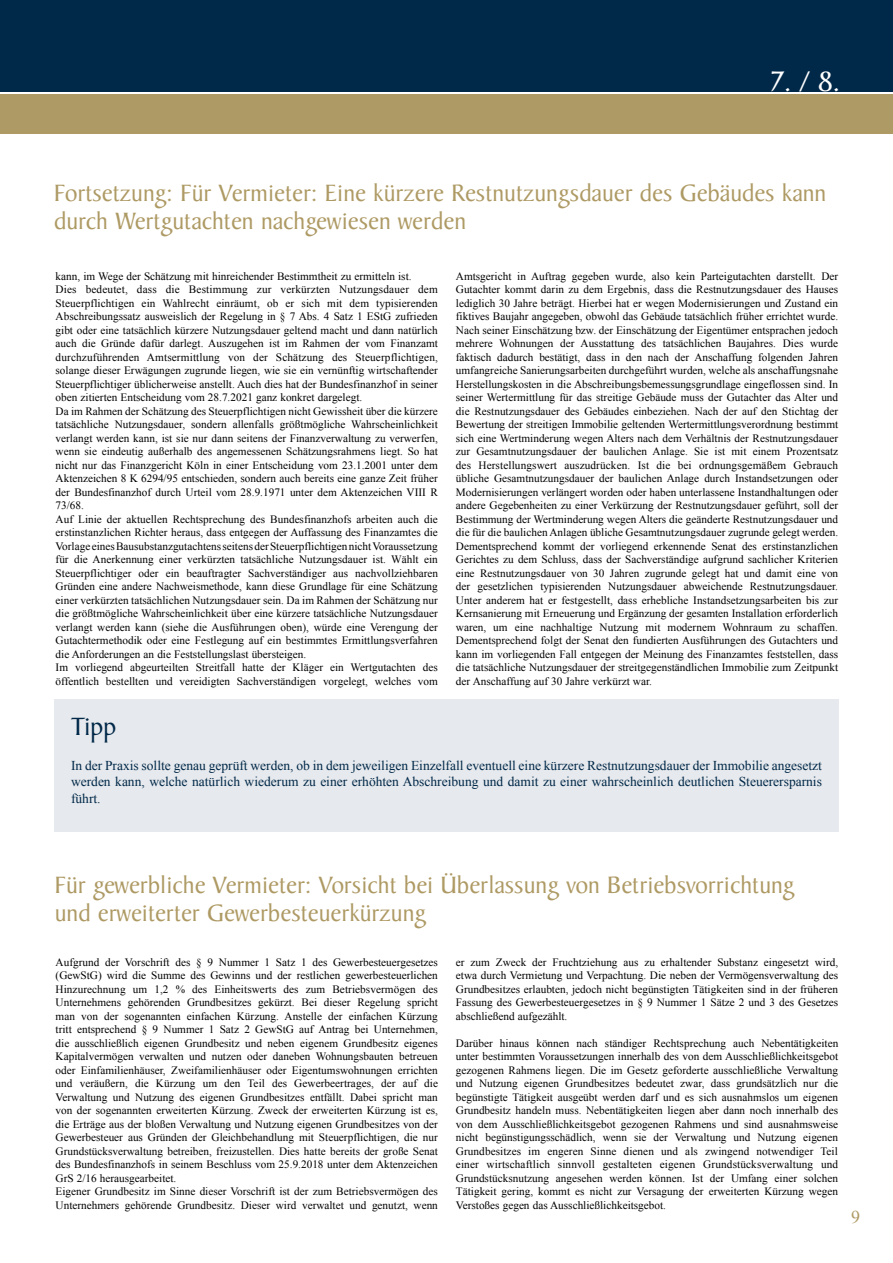
<style>
.page{position:relative;width:893px;height:1263px;background:#fff}
.page>*{position:absolute;margin:0;border:0;box-sizing:border-box;transform-origin:0 0}
.t1{font:30px "Baker Signet Std";color:#fff}
.t2{font:27px "Baker Signet Std";color:#002848}
.t3{font:25.5px/28.5px "Baker Signet Std";color:#ae9a64}
.t4{font:18px "Times New Roman";color:#ae9a64}
.t5{font:13.5px/16.5px "Times New Roman";color:#002848;text-align:justify}
.t6{font:11.25px/13.5px "Times New Roman";color:#000;text-align:justify}
</style>
<div class="page">
<div style="left:0;top:0;width:893px;height:91px;background:#002848"></div>
<div style="left:0;top:94px;width:893px;height:40px;background:#ae9a64"></div>
<div style="left:54px;top:699px;width:785px;height:133px;background:#e6e9ed"></div>
<h1 class="t1" style="left:770px;top:66px;width:72px">7. / 8.</h1>
<h3 class="t3" style="left:54px;top:179px;width:774px">Fortsetzung: Für Vermieter: Eine kürzere Restnutzungsdauer des Gebäudes kann durch Wertgutachten nachgewiesen werden</h3>
<p class="t6" style="left:56px;top:269px;width:384px;text-align:left">kann, im Wege der Schätzung mit hinreichender Bestimmtheit zu ermitteln ist.<br>Dies bedeutet, dass die Bestimmung zur verkürzten Nutzungsdauer dem Steuerpflichtigen ein Wahlrecht einräumt, ob er sich mit dem typisierenden Abschreibungssatz ausweislich der Regelung in § 7 Abs. 4 Satz 1 EStG zufrieden gibt oder eine tatsächlich kürzere Nutzungsdauer geltend macht und dann natürlich auch die Gründe dafür darlegt. Auszugehen ist im Rahmen der vom Finanzamt durchzuführenden Amtsermittlung von der Schätzung des Steuerpflichtigen, solange dieser Erwägungen zugrunde liegen, wie sie ein vernünftig wirtschaftender Steuerpflichtiger üblicherweise anstellt. Auch dies hat der Bundesfinanzhof in seiner oben zitierten Entscheidung vom 28.7.2021 ganz konkret dargelegt.<br>Da im Rahmen der Schätzung des Steuerpflichtigen nicht Gewissheit über die kürzere tatsächliche Nutzungsdauer, sondern allenfalls größtmögliche Wahrscheinlichkeit verlangt werden kann, ist sie nur dann seitens der Finanzverwaltung zu verwerfen, wenn sie eindeutig außerhalb des angemessenen Schätzungsrahmens liegt. So hat nicht nur das Finanzgericht Köln in einer Entscheidung vom 23.1.2001 unter dem Aktenzeichen 8 K 6294/95 entschieden, sondern auch bereits eine ganze Zeit früher der Bundesfinanzhof durch Urteil vom 28.9.1971 unter dem Aktenzeichen VIII R 73/68.<br>Auf Linie der aktuellen Rechtsprechung des Bundesfinanzhofs arbeiten auch die erstinstanzlichen Richter heraus, dass entgegen der Auffassung des Finanzamtes die Vorlage eines Bausubstanzgutachtens seitens der Steuerpflichtigen nicht Voraussetzung für die Anerkennung einer verkürzten tatsächliche Nutzungsdauer ist. Wählt ein Steuerpflichtiger oder ein beauftragter Sachverständiger aus nachvollziehbaren Gründen eine andere Nachweismethode, kann diese Grundlage für eine Schätzung einer verkürzten tatsächlichen Nutzungsdauer sein. Da im Rahmen der Schätzung nur die größtmögliche Wahrscheinlichkeit über eine kürzere tatsächliche Nutzungsdauer verlangt werden kann (siehe die Ausführungen oben), würde eine Verengung der Gutachtermethodik oder eine Festlegung auf ein bestimmtes Ermittlungsverfahren die Anforderungen an die Feststellungslast übersteigen.<br>Im vorliegend abgeurteilten Streitfall hatte der Kläger ein Wertgutachten des öffentlich bestellten und vereidigten Sachverständigen vorgelegt, welches vom</p>
<p class="t6" style="left:456px;top:269px;width:384px">Amtsgericht in Auftrag gegeben wurde, also kein Parteigutachten darstellt. Der Gutachter kommt darin zu dem Ergebnis, dass die Restnutzungsdauer des Hauses lediglich 30 Jahre beträgt. Hierbei hat er wegen Modernisierungen und Zustand ein fiktives Baujahr angegeben, obwohl das Gebäude tatsächlich früher errichtet wurde.<br>Nach seiner Einschätzung bzw. der Einschätzung der Eigentümer entsprachen jedoch mehrere Wohnungen der Ausstattung des tatsächlichen Baujahres. Dies wurde faktisch dadurch bestätigt, dass in den nach der Anschaffung folgenden Jahren umfangreiche Sanierungsarbeiten durchgeführt wurden, welche als anschaffungsnahe Herstellungskosten in die Abschreibungsbemessungsgrundlage eingeflossen sind. In seiner Wertermittlung für das streitige Gebäude muss der Gutachter das Alter und die Restnutzungsdauer des Gebäudes einbeziehen. Nach der auf den Stichtag der Bewertung der streitigen Immobilie geltenden Wertermittlungsverordnung bestimmt sich eine Wertminderung wegen Alters nach dem Verhältnis der Restnutzungsdauer zur Gesamtnutzungsdauer der baulichen Anlage. Sie ist mit einem Prozentsatz des Herstellungswert auszudrücken. Ist die bei ordnungsgemäßem Gebrauch übliche Gesamtnutzungsdauer der baulichen Anlage durch Instandsetzungen oder Modernisierungen verlängert worden oder haben unterlassene Instandhaltungen oder andere Gegebenheiten zu einer Verkürzung der Restnutzungsdauer geführt, soll der Bestimmung der Wertminderung wegen Alters die geänderte Restnutzungsdauer und die für die baulichen Anlagen übliche Gesamtnutzungsdauer zugrunde gelegt werden.<br>Dementsprechend kommt der vorliegend erkennende Senat des erstinstanzlichen Gerichtes zu dem Schluss, dass der Sachverständige aufgrund sachlicher Kriterien eine Restnutzungsdauer von 30 Jahren zugrunde gelegt hat und damit eine von der gesetzlichen typisierenden Nutzungsdauer abweichende Restnutzungsdauer.<br>Unter anderem hat er festgestellt, dass erhebliche Instandsetzungsarbeiten bis zur Kernsanierung mit Erneuerung und Ergänzung der gesamten Installation erforderlich waren, um eine nachhaltige Nutzung mit modernem Wohnraum zu schaffen.<br>Dementsprechend folgt der Senat den fundierten Ausführungen des Gutachters und kann im vorliegenden Fall entgegen der Meinung des Finanzamtes feststellen, dass die tatsächliche Nutzungsdauer der streitgegenständlichen Immobilie zum Zeitpunkt der Anschaffung auf 30 Jahre verkürzt war.</p>
<h2 class="t2" style="left:71px;top:712px;width:47px">Tipp</h2>
<p class="t5" style="left:71px;top:756px;width:752px">In der Praxis sollte genau geprüft werden, ob in dem jeweiligen Einzelfall eventuell eine kürzere Restnutzungsdauer der Immobilie angesetzt werden kann, welche natürlich wiederum zu einer erhöhten Abschreibung und damit zu einer wahrscheinlich deutlichen Steuerersparnis führt.</p>
<h3 class="t3" style="left:55px;top:871px;width:741px">Für gewerbliche Vermieter: Vorsicht bei Überlassung von Betriebsvorrichtung und erweiterter Gewerbesteuerkürzung</h3>
<p class="t6" style="left:56px;top:955px;width:384px;text-align:left">Aufgrund der Vorschrift des § 9 Nummer 1 Satz 1 des Gewerbesteuergesetzes (GewStG) wird die Summe des Gewinns und der restlichen gewerbesteuerlichen Hinzurechnung um 1,2 % des Einheitswerts des zum Betriebsvermögen des Unternehmens gehörenden Grundbesitzes gekürzt. Bei dieser Regelung spricht man von der sogenannten einfachen Kürzung. Anstelle der einfachen Kürzung tritt entsprechend § 9 Nummer 1 Satz 2 GewStG auf Antrag bei Unternehmen, die ausschließlich eigenen Grundbesitz und neben eigenem Grundbesitz eigenes Kapitalvermögen verwalten und nutzen oder daneben Wohnungsbauten betreuen oder Einfamilienhäuser, Zweifamilienhäuser oder Eigentumswohnungen errichten und veräußern, die Kürzung um den Teil des Gewerbeertrages, der auf die Verwaltung und Nutzung des eigenen Grundbesitzes entfällt. Dabei spricht man von der sogenannten erweiterten Kürzung. Zweck der erweiterten Kürzung ist es, die Erträge aus der bloßen Verwaltung und Nutzung eigenen Grundbesitzes von der Gewerbesteuer aus Gründen der Gleichbehandlung mit Steuerpflichtigen, die nur Grundstücksverwaltung betreiben, freizustellen. Dies hatte bereits der große Senat des Bundesfinanzhofs in seinem Beschluss vom 25.9.2018 unter dem Aktenzeichen GrS 2/16 herausgearbeitet.<br>Eigener Grundbesitz im Sinne dieser Vorschrift ist der zum Betriebsvermögen des Unternehmers gehörende Grundbesitz. Dieser wird verwaltet und genutzt, wenn</p>
<p class="t6" style="left:456px;top:955px;width:384px">er zum Zweck der Fruchtziehung aus zu erhaltender Substanz eingesetzt wird, etwa durch Vermietung und Verpachtung. Die neben der Vermögensverwaltung des Grundbesitzes erlaubten, jedoch nicht begünstigten Tätigkeiten sind in der früheren Fassung des Gewerbesteuergesetzes in § 9 Nummer 1 Sätze 2 und 3 des Gesetzes abschließend aufgezählt.</p>
<p class="t6" style="left:456px;top:1036px;width:384px">Darüber hinaus können nach ständiger Rechtsprechung auch Nebentätigkeiten unter bestimmten Voraussetzungen innerhalb des von dem Ausschließlichkeitsgebot gezogenen Rahmens liegen. Die im Gesetz geforderte ausschließliche Verwaltung und Nutzung eigenen Grundbesitzes bedeutet zwar, dass grundsätzlich nur die begünstigte Tätigkeit ausgeübt werden darf und es sich ausnahmslos um eigenen Grundbesitz handeln muss. Nebentätigkeiten liegen aber dann noch innerhalb des von dem Ausschließlichkeitsgebot gezogenen Rahmens und sind ausnahmsweise nicht begünstigungsschädlich, wenn sie der Verwaltung und Nutzung eigenen Grundbesitzes im engeren Sinne dienen und als zwingend notwendiger Teil einer wirtschaftlich sinnvoll gestalteten eigenen Grundstücksverwaltung und Grundstücksnutzung angesehen werden können. Ist der Umfang einer solchen Tätigkeit gering, kommt es nicht zur Versagung der erweiterten Kürzung wegen Verstoßes gegen das Ausschließlichkeitsgebot.</p>
<h3 class="t4" style="left:851px;top:1205px;width:10px">9</h3>
</div>
